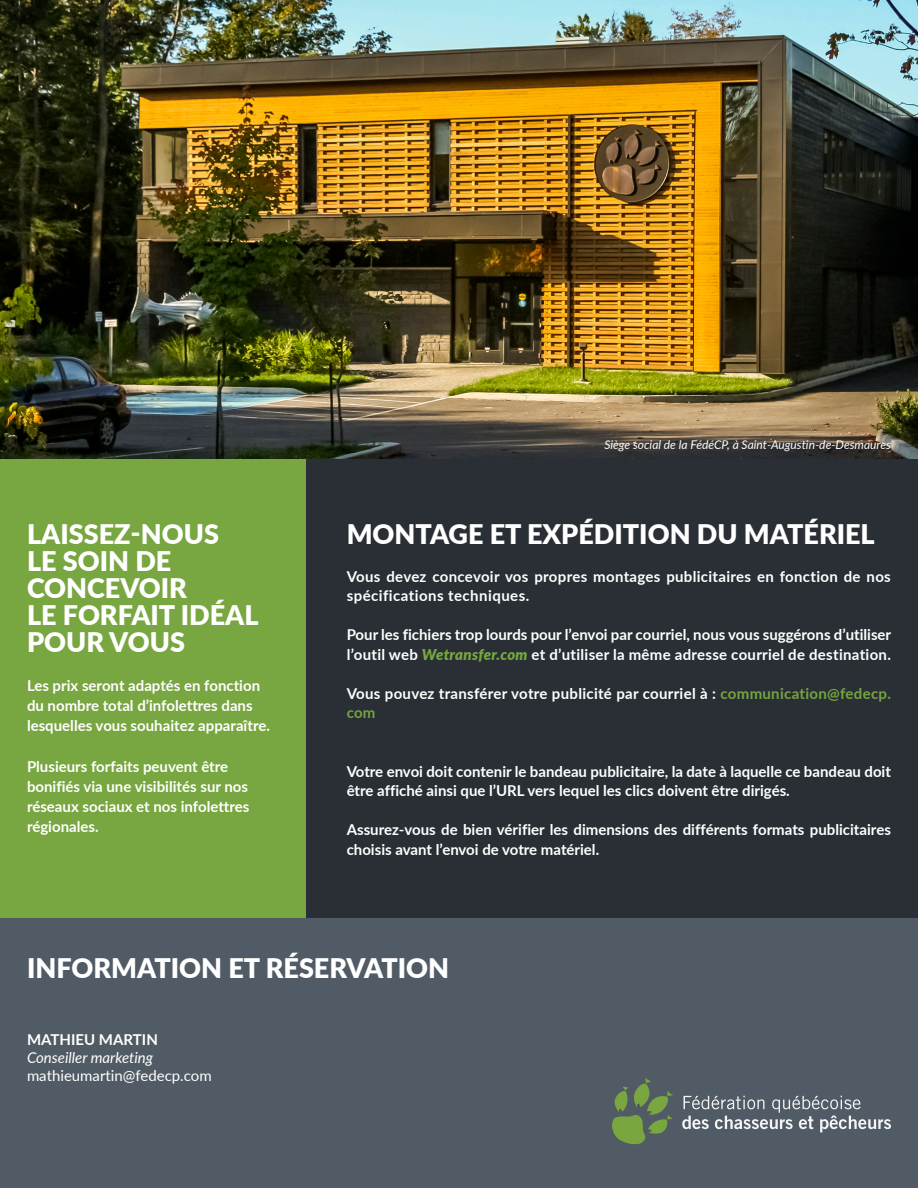
<style>
.page{position:relative;width:918px;height:1188px;background:#fff}
.page>*{position:absolute;margin:0;border:0;box-sizing:border-box;transform-origin:0 0}
.Titre_1{font:900 27px/27px "Lato";color:#fff}
.Body{font:700 15px/20.2px "Lato";color:#fff}
.Body-2{font:700 15px/19.5px "Lato";letter-spacing:.02em;color:#fff}
.Body-3{font:15px "Lato";color:#fff}
.Body-4{font:italic 15px "Lato";color:#fff}
.Body-5{font:italic 12px "Lato";color:#fff}
.s1{font-weight:900;font-style:italic;color:#78a640}
.s2{color:#75a540}
</style>
<div class="page">
<img style="left:0;top:0;width:918px;height:459px">
<div style="left:0;top:459px;width:306px;height:459px;background:#78a640"></div>
<div style="left:306px;top:459px;width:612px;height:459px;background:#292f35"></div>
<div style="left:0;top:918px;width:918px;height:270px;background:#505b65"></div>
<svg style="left:612px;top:1078px;width:61px;height:66px"></svg>
<svg style="left:682px;top:1096px;width:209px;height:36px"></svg>
<p class="Titre_1" style="left:27px;top:520px;width:233px">LAISSEZ-NOUS<br>LE SOIN DE<br>CONCEVOIR<br>LE FORFAIT IDÉAL<br>POUR VOUS</p>
<p class="Body" style="left:27px;top:674px;width:244px">Les prix seront adaptés en fonction du nombre total d’infolettres dans lesquelles vous souhaitez apparaître.</p>
<p class="Body" style="left:27px;top:755px;width:224px">Plusieurs forfaits peuvent être bonifiés via une visibilités sur nos réseaux sociaux et nos infolettres régionales.</p>
<p class="Body-5" style="left:604px;top:436px;width:288px">Siège social de la FédéCP, à Saint-Augustin-de-Desmaures</p>
<p class="Titre_1" style="left:347px;top:520px;width:530px">MONTAGE ET EXPÉDITION DU MATÉRIEL</p>
<p class="Body-2" style="left:347px;top:566px;width:546px">Vous devez concevoir vos propres montages publicitaires en fonction de nos spécifications techniques.</p>
<p class="Body" style="left:347px;top:625px;width:546px;line-height:19.5px">Pour les fichiers trop lourds pour l’envoi par courriel, nous vous suggérons d’utiliser l’outil web <span class="s1">Wetransfer.com</span> et d’utiliser la même adresse courriel de destination.</p>
<p class="Body-2" style="left:347px;top:683px;width:546px">Vous pouvez transférer votre publicité par courriel à : <span class="s2">communication@fedecp. com</span></p>
<p class="Body" style="left:347px;top:761px;width:546px;line-height:19.5px">Votre envoi doit contenir le bandeau publicitaire, la date à laquelle ce bandeau doit être affiché ainsi que l’URL vers lequel les clics doivent être dirigés.</p>
<p class="Body" style="left:347px;top:820px;width:546px;line-height:19.5px">Assurez-vous de bien vérifier les dimensions des différents formats publicitaires choisis avant l’envoi de votre matériel.</p>
<p class="Titre_1" style="left:27px;top:953px;width:424px">INFORMATION ET RÉSERVATION</p>
<p class="Body" style="left:27px;top:1028px;width:132px">MATHIEU MARTIN</p>
<p class="Body-4" style="left:27px;top:1046px;width:128px">Conseiller marketing</p>
<p class="Body-3" style="left:27px;top:1064px;width:186px">mathieumartin@fedecp.com</p>
</div>
